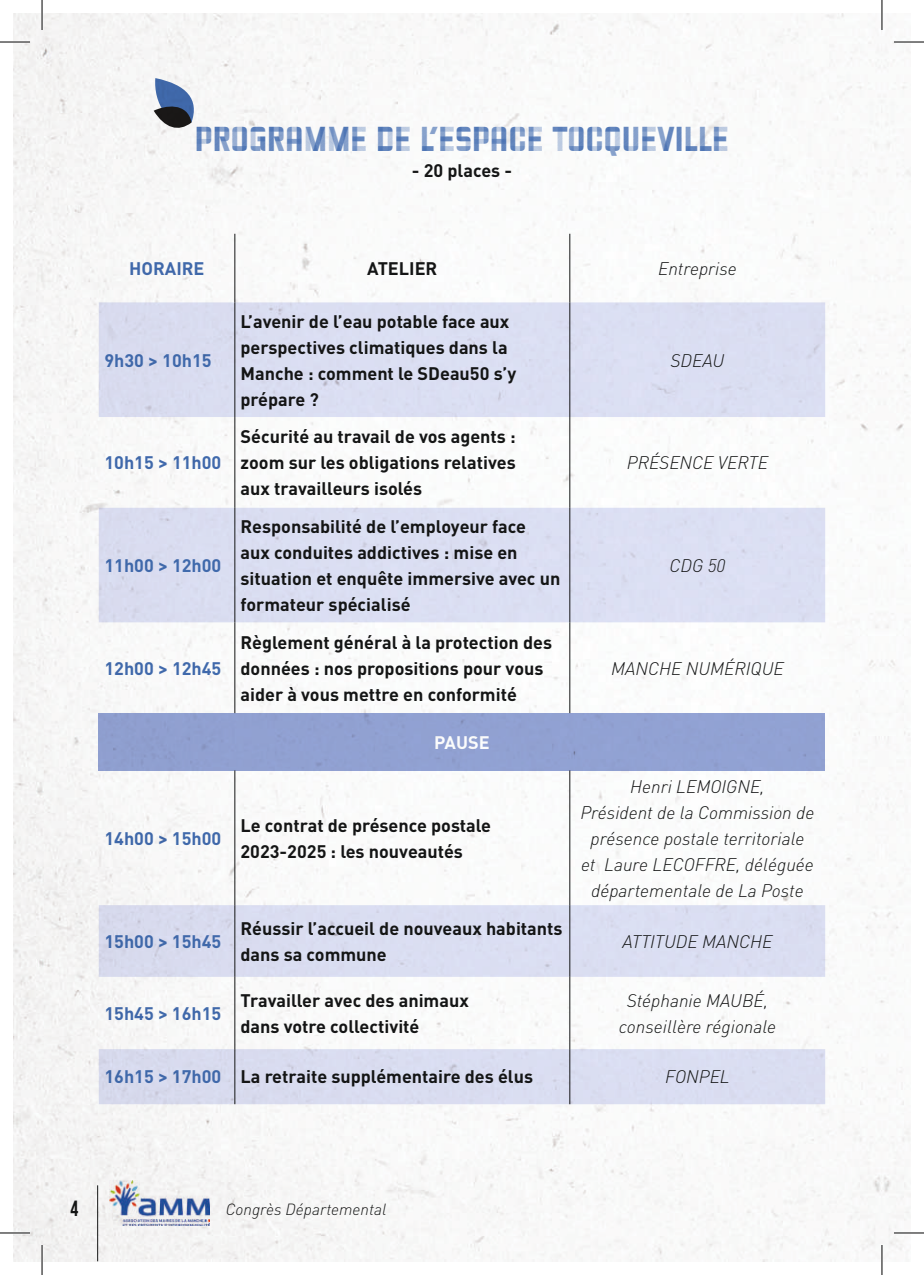
<style>
.page{position:relative;width:924px;height:1275px;background:#fff}
.page>*{position:absolute;margin:0;border:0;box-sizing:border-box;transform-origin:0 0}
.t1{font:40px "Vektra";color:#426cb0}
.t2{font:700 22px "Bebas Neue";color:#151616;scale:.9 1}
.t3{font:700 18px/26px "DIN Pro";color:#151616}
.t4{font:italic 300 18px/26px "DIN Pro";color:#151616;text-align:center}
.t5{font:700 18px "DIN Pro";color:#426cb0}
.t6{font:700 18px "DIN Pro";color:#fff}
.t7{font:italic 300 16px "DIN Pro";color:#151616}
.s1{color:#426cb0}
</style>
<div class="page">
<img style="left:14px;top:14px;width:895px;height:1247px">
<img style="left:109px;top:1180px;width:101px;height:45px">
<hr style="left:97px;top:1185px;width:1px;height:76px;background:#151616">
<svg style="left:99px;top:302px;width:725px;height:802px;fill:#f5f5f5"></svg>
<div style="left:99px;top:713px;width:725px;height:57px;background:#94a4d6"></div>
<hr style="left:234px;top:234px;width:1px;height:68px;background:#151616">
<hr style="left:569px;top:234px;width:1px;height:68px;background:#151616">
<hr style="left:234px;top:302px;width:1px;height:115px;background:#151616">
<hr style="left:569px;top:302px;width:1px;height:115px;background:#151616">
<hr style="left:234px;top:417px;width:1px;height:91px;background:#151616">
<hr style="left:569px;top:417px;width:1px;height:91px;background:#151616">
<hr style="left:234px;top:508px;width:1px;height:114px;background:#151616">
<hr style="left:569px;top:508px;width:1px;height:114px;background:#151616">
<hr style="left:234px;top:622px;width:1px;height:91px;background:#151616">
<hr style="left:569px;top:622px;width:1px;height:91px;background:#151616">
<hr style="left:234px;top:770px;width:1px;height:135px;background:#151616">
<hr style="left:569px;top:770px;width:1px;height:135px;background:#151616">
<hr style="left:234px;top:905px;width:1px;height:72px;background:#151616">
<hr style="left:569px;top:905px;width:1px;height:72px;background:#151616">
<hr style="left:234px;top:977px;width:1px;height:72px;background:#151616">
<hr style="left:569px;top:977px;width:1px;height:72px;background:#151616">
<hr style="left:234px;top:1049px;width:1px;height:55px;background:#151616">
<hr style="left:569px;top:1049px;width:1px;height:55px;background:#151616">
<svg style="left:153px;top:78px;width:44px;height:53px"></svg>
<hr style="left:0;top:41px;width:30px;height:2px;background:#fff">
<hr style="left:893px;top:41px;width:30px;height:2px;background:#fff">
<hr style="left:0;top:1231px;width:30px;height:3px;background:#fff">
<hr style="left:893px;top:1231px;width:30px;height:3px;background:#fff">
<hr style="left:41px;top:0;width:2px;height:30px;background:#fff">
<hr style="left:41px;top:1245px;width:2px;height:30px;background:#fff">
<hr style="left:880px;top:0;width:2px;height:30px;background:#fff">
<hr style="left:880px;top:1245px;width:2px;height:30px;background:#fff">
<hr style="left:0;top:42px;width:30px;height:1px;background:#000">
<hr style="left:893px;top:42px;width:30px;height:1px;background:#000">
<hr style="left:0;top:1232px;width:30px;height:1px;background:#000">
<hr style="left:893px;top:1232px;width:30px;height:1px;background:#000">
<hr style="left:42px;top:0;width:1px;height:30px;background:#000">
<hr style="left:42px;top:1245px;width:1px;height:30px;background:#000">
<hr style="left:881px;top:0;width:1px;height:30px;background:#000">
<hr style="left:881px;top:1245px;width:1px;height:30px;background:#000">
<h1 class="t1" style="left:195px;top:117px;width:535px">PROGRAMME DE L’ESPACE TOCQUEVILLE</h1>
<p class="t3" style="left:411px;top:157px;width:102px">- 20 places -</p>
<p class="t5" style="left:129px;top:256px;width:77px">HORAIRE</p>
<p class="t3" style="left:367px;top:255px;width:72px">ATELIER</p>
<p class="t4" style="left:657px;top:255px;width:80px">Entreprise</p>
<p class="t5" style="left:104px;top:348px;width:109px">9h30 &gt; 10h15</p>
<p class="t3" style="left:240px;top:307px;width:277px">L’avenir de l’eau potable face aux perspectives climatiques dans la<br>Manche : comment le SDeau50 s’y prépare ?</p>
<p class="t4" style="left:670px;top:347px;width:55px">SDEAU</p>
<p class="t5" style="left:104px;top:450px;width:118px">10h15 &gt; 11h00</p>
<p class="t3" style="left:240px;top:423px;width:276px;text-align:justify">Sécurité au travail de vos agents : zoom sur les obligations relatives aux travailleurs isolés</p>
<p class="t4" style="left:626px;top:449px;width:142px">PRÉSENCE VERTE</p>
<p class="t5" style="left:104px;top:553px;width:118px">11h00 &gt; 12h00</p>
<p class="t3" style="left:240px;top:512px;width:321px">Responsabilité de l’employeur face<br>aux conduites addictives : mise en situation et enquête immersive avec un formateur spécialisé</p>
<p class="t4" style="left:669px;top:552px;width:57px">CDG 50</p>
<p class="t5" style="left:104px;top:656px;width:118px">12h00 &gt; 12h45</p>
<p class="t3" style="left:240px;top:628px;width:313px">Règlement général à la protection des données : nos propositions pour vous aider à vous mettre en conformité</p>
<p class="t4" style="left:611px;top:655px;width:174px">MANCHE NUMÉRIQUE</p>
<p class="t6" style="left:434px;top:730px;width:57px">PAUSE</p>
<p class="t5" style="left:104px;top:826px;width:118px">14h00 &gt; 15h00</p>
<p class="t3" style="left:240px;top:811px;width:252px">Le contrat de présence postale<br>2023-2025 : les nouveautés</p>
<p class="t4" style="left:580px;top:773px;width:235px">Henri LEMOIGNE,<br>Président de la Commission de présence postale territoriale<br>et Laure LECOFFRE, déléguée départementale de La Poste</p>
<p class="t5" style="left:104px;top:929px;width:118px">15h00 &gt; 15h45</p>
<p class="t3" style="left:240px;top:914px;width:323px">Réussir l’accueil de nouveaux habitants dans sa commune</p>
<p class="t4" style="left:622px;top:928px;width:151px">ATTITUDE MANCHE</p>
<p class="t3" style="left:240px;top:986px;width:230px">Travailler avec des animaux dans votre collectivité</p>
<p class="t4" style="left:618px;top:987px;width:159px">Stéphanie MAUBÉ, conseillère régionale</p>
<p class="t3" style="left:104px;top:1063px;width:430px"><span class="s1">16h15 &gt; 17h00</span> La retraite supplémentaire des élus</p>
<p class="t4" style="left:665px;top:1063px;width:66px">FONPEL</p>
<p class="t5" style="left:104px;top:1001px;width:118px">15h45 &gt; 16h15</p>
<p class="t2" style="left:70px;top:1196px;width:10px">4</p>
<p class="t7" style="left:226px;top:1199px;width:162px">Congrès Départemental</p>
</div>
